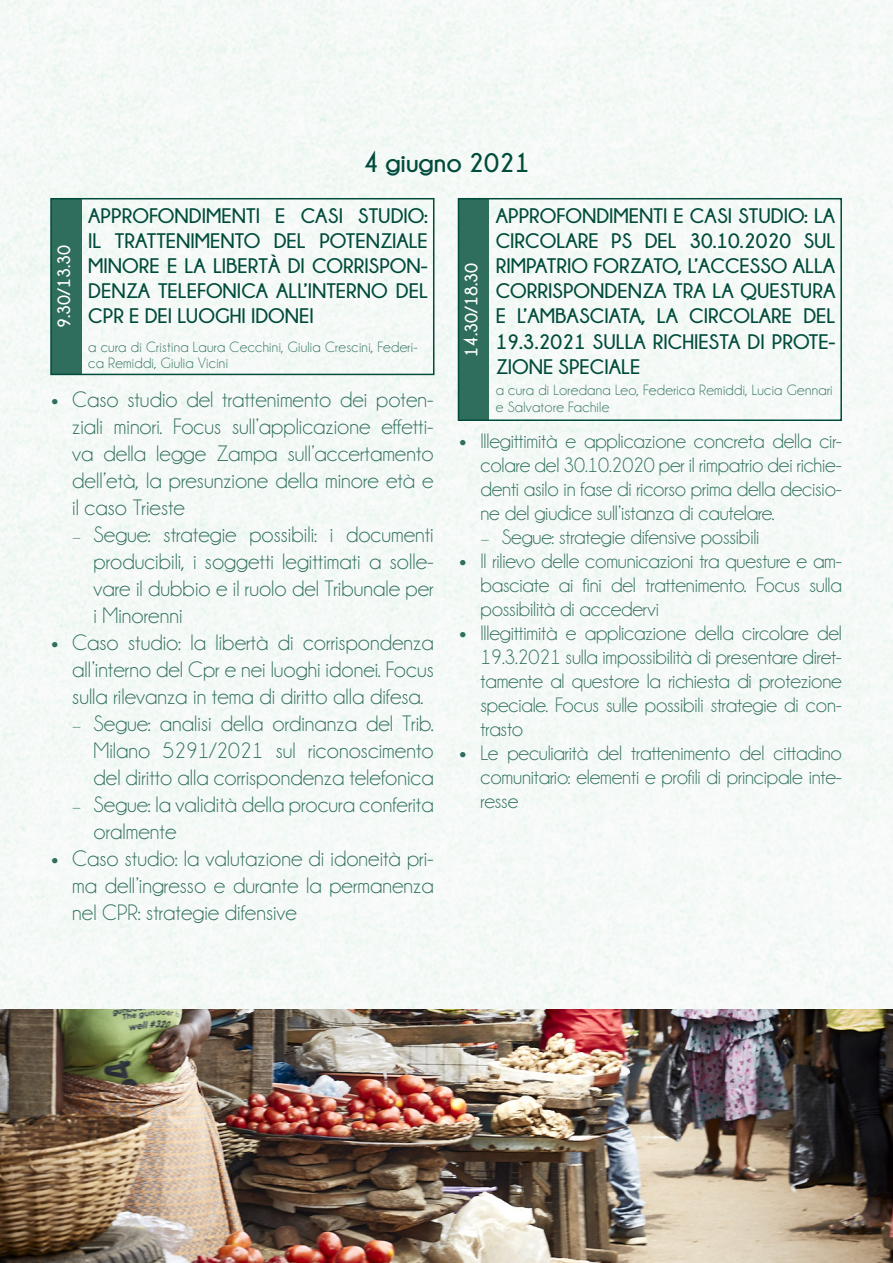
<style>
.page{position:relative;width:893px;height:1263px;background:#f5f9f7}
.page>*{position:absolute;margin:0;border:0;box-sizing:border-box;transform-origin:0 0}
.t1{font:700 27px "Champagne&Limousines";color:#004b3b}
.t2{font:22.5px/27px "Champagne&Limousines";color:#2f6e5d;text-align:justify}
.t3{font:21px/24px "Champagne&Limousines";letter-spacing:-.01em;color:#2f6e5d;text-align:justify}
.t4{font:700 21px/25.2px "Champagne&Limousines";color:#004b3b;text-align:justify}
.t5{font:700 18px "Champagne&Limousines";color:#fff}
.t6{font:15px/16.5px "Champagne&Limousines";letter-spacing:.02em;color:#2f6e5d}
.s1{font-family:"Helvetica Neue LT Pro";font-weight:100;font-size:15px}
</style>
<div class="page">
<div style="left:51px;top:199px;width:31px;height:175px;background:#2f6e5d"></div>
<div style="left:458px;top:199px;width:31px;height:222px;background:#2f6e5d"></div>
<div style="left:50px;top:198px;width:384px;height:177px;border:2px solid #004b3b"></div>
<div style="left:458px;top:198px;width:384px;height:223px;border:2px solid #004b3b"></div>
<img style="left:0;top:1010px;width:893px;height:253px">
<p class="t5" style="left:54px;top:328px;width:85px;rotate:-90deg">9.30/13.30</p>
<p class="t1" style="left:363px;top:148px;width:168px">4 giugno 2021</p>
<p class="t4" style="left:88px;top:203px;width:341px">APPROFONDIMENTI E CASI STUDIO:<br>IL TRATTENIMENTO DEL POTENZIALE MINORE E LA LIBERTÀ DI CORRISPON-DENZA TELEFONICA ALL’INTERNO DEL CPR E DEI LUOGHI IDONEI</p>
<p class="t4" style="left:496px;top:203px;width:341px">APPROFONDIMENTI E CASI STUDIO: LA CIRCOLARE PS DEL 30.10.2020 SUL RIMPATRIO FORZATO, L’ACCESSO ALLA CORRISPONDENZA TRA LA QUESTURA E L’AMBASCIATA, LA CIRCOLARE DEL 19.3.2021 SULLA RICHIESTA DI PROTE-ZIONE SPECIALE</p>
<p class="t5" style="left:461px;top:357px;width:95px;rotate:-90deg">14.30/18.30</p>
<p class="t6" style="left:88px;top:339px;width:331px">a cura di Cristina Laura Cecchini, Giulia Crescini, Federi&shy;ca Remiddi, Giulia Vicini</p>
<p class="t2" style="left:72px;top:386px;width:363px;text-indent:-21px"><span class="s1">•</span> Caso studio del trattenimento dei poten&shy;ziali minori. Focus sull’applicazione effetti&shy;va della legge Zampa sull’accertamento dell’età, la presunzione della minore età e il caso Trieste</p>
<p class="t2" style="left:94px;top:521px;width:342px;text-indent:-21px"><span class="s1">−</span> Segue: strategie possibili: i documenti producibili, i soggetti legittimati a solle&shy;vare il dubbio e il ruolo del Tribunale per i Minorenni</p>
<p class="t2" style="left:72px;top:629px;width:363px;text-indent:-21px"><span class="s1">•</span> Caso studio: la libertà di corrispondenza all’interno del Cpr e nei luoghi idonei. Focus sulla rilevanza in tema di diritto alla difesa.</p>
<p class="t2" style="left:94px;top:710px;width:342px;text-indent:-21px"><span class="s1">−</span> Segue: analisi della ordinanza del Trib.<br>Milano 5291/2021 sul riconoscimento del diritto alla corrispondenza telefonica</p>
<p class="t2" style="left:94px;top:791px;width:342px;text-indent:-21px"><span class="s1">−</span> Segue: la validità della procura conferita oralmente</p>
<p class="t2" style="left:72px;top:845px;width:363px;text-indent:-21px"><span class="s1">•</span> Caso studio: la valutazione di idoneità pri&shy;ma dell’ingresso e durante la permanenza nel CPR: strategie difensive</p>
<p class="t6" style="left:496px;top:382px;width:338px">a cura di Loredana Leo, Federica Remiddi, Lucia Gennari e Salvatore Fachile</p>
<p class="t3" style="left:480px;top:429px;width:363px;text-indent:-21px"><span class="s1">•</span> Illegittimità e applicazione concreta della cir&shy;colare del 30.10.2020 per il rimpatrio dei richie&shy;denti asilo in fase di ricorso prima della decisio&shy;ne del giudice sull’istanza di cautelare.</p>
<p class="t3" style="left:480px;top:525px;width:280px"><span class="s1">−</span> Segue: strategie difensive possibili</p>
<p class="t3" style="left:480px;top:549px;width:363px;text-indent:-21px"><span class="s1">•</span> Il rilievo delle comunicazioni tra questure e am&shy;basciate ai fini del trattenimento. Focus sulla possibilità di accedervi</p>
<p class="t3" style="left:480px;top:621px;width:363px;text-indent:-21px"><span class="s1">•</span> Illegittimità e applicazione della circolare del 19.3.2021 sulla impossibilità di presentare diret&shy;tamente al questore la richiesta di protezione speciale. Focus sulle possibili strategie di con&shy;trasto</p>
<p class="t3" style="left:480px;top:741px;width:363px;text-indent:-21px"><span class="s1">•</span> Le peculiarità del trattenimento del cittadino comunitario: elementi e profili di principale inte&shy;resse</p>
</div>
